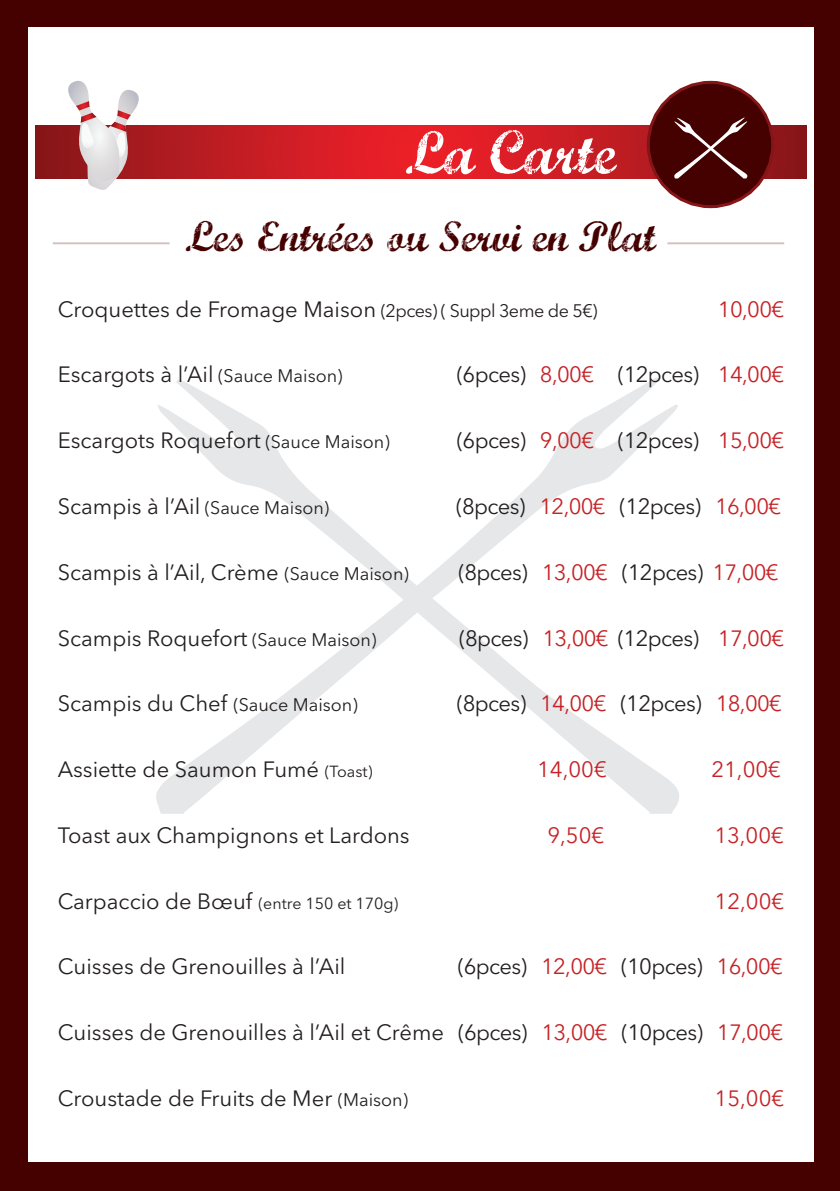
<style>
.page{position:relative;width:840px;height:1191px;background:#fff}
.page>*{position:absolute;margin:0;border:0;box-sizing:border-box;transform-origin:0 0}
.t1{font:60px "Marcelle Script";color:#fff}
.t2{font:42.6px "Marcelle Script";color:#450100}
.t3{font:22px "Avenir Next LT Pro";color:#231f20}
.t4{font:22px "Avenir Next LT Pro";letter-spacing:-.03em;color:#231f20}
.t5{font:22px "Avenir Next LT Pro";color:#c62226}
.t6{font:16px "Avenir Next LT Pro";color:#231f20}
.s1{font-size:18px}
.s2{color:#c62226}
.s3{font-size:16px}
.s4{font-size:22px}
</style>
<div class="page">
<div style="left:0;top:0;width:839px;height:1191px;background:#450100"></div>
<div style="left:28px;top:27px;width:785px;height:1134px;background:#fff"></div>
<svg style="left:156px;top:377px;width:523px;height:436px"></svg>
<svg style="left:35px;top:126px;width:771px;height:53px"></svg>
<svg style="left:65px;top:81px;width:77px;height:109px"></svg>
<hr style="left:667px;top:242px;width:116px;height:2px;background:#661820">
<hr style="left:53px;top:242px;width:116px;height:2px;background:#661820">
<div style="left:648px;top:82px;width:124px;height:125px;background:#450100;border-radius:50%"></div>
<div style="left:646px;top:81px;width:127px;height:127px;border:3px solid #fff;border-radius:50%"></div>
<svg style="left:674px;top:117px;width:73px;height:61px"></svg>
<h1 class="t1" style="left:405px;top:111px;width:212px">La Carte</h1>
<h2 class="t2" style="left:186px;top:206px;width:471px">Les Entrées ou Servi en Plat</h2>
<p class="t3" style="left:58px;top:296px;width:541px">Croquettes de Fromage Maison <span class="s1">(2pces) ( Suppl 3eme de 5€)</span></p>
<p class="t5" style="left:717px;top:296px;width:68px">10,00€</p>
<p class="t3" style="left:58px;top:362px;width:286px">Escargots à l’Ail <span class="s1">(Sauce Maison)</span></p>
<p class="t4" style="left:456px;top:362px;width:329px">(6pces) <span class="s2">8,00€</span> (12pces) <span class="s2">14,00€</span></p>
<p class="t3" style="left:58px;top:427px;width:333px">Escargots Roquefort <span class="s1">(Sauce Maison)</span></p>
<p class="t4" style="left:456px;top:427px;width:329px">(6pces) <span class="s2">9,00€</span> (12pces) <span class="s2">15,00€</span></p>
<p class="t3" style="left:58px;top:493px;width:273px">Scampis à l’Ail <span class="s1">(Sauce Maison)</span></p>
<p class="t4" style="left:456px;top:493px;width:326px">(8pces) <span class="s2">12,00€</span> (12pces) <span class="s2">16,00€</span></p>
<p class="t3" style="left:58px;top:559px;width:352px">Scampis à l’Ail, Crème <span class="s1">(Sauce Maison)</span></p>
<p class="t4" style="left:458px;top:559px;width:321px">(8pces) <span class="s2">13,00€</span> (12pces) <span class="s2">17,00€</span></p>
<p class="t3" style="left:58px;top:624px;width:320px">Scampis Roquefort <span class="s1">(Sauce Maison)</span></p>
<p class="t4" style="left:459px;top:624px;width:326px">(8pces) <span class="s2">13,00€</span> (12pces) <span class="s2">17,00€</span></p>
<p class="t3" style="left:58px;top:690px;width:301px">Scampis du Chef <span class="s1">(Sauce Maison)</span></p>
<p class="t4" style="left:456px;top:690px;width:326px">(8pces) <span class="s2">14,00€</span> (12pces) <span class="s2">18,00€</span></p>
<p class="t3" style="left:58px;top:756px;width:316px">Assiette de Saumon Fumé <span class="s3">(Toast)</span></p>
<p class="t5" style="left:537px;top:756px;width:71px">14,00€</p>
<p class="t5" style="left:711px;top:756px;width:71px">21,00€</p>
<p class="t3" style="left:58px;top:822px;width:353px">Toast aux Champignons et Lardons</p>
<p class="t5" style="left:547px;top:822px;width:58px">9,50€</p>
<p class="t5" style="left:714px;top:822px;width:71px">13,00€</p>
<p class="t6" style="left:58px;top:893px;width:342px"><span class="s4">Carpaccio de Bœuf</span> (entre 150 et 170g)</p>
<p class="t5" style="left:714px;top:887px;width:71px">12,00€</p>
<p class="t3" style="left:58px;top:953px;width:289px">Cuisses de Grenouilles à l’Ail</p>
<p class="t4" style="left:457px;top:953px;width:326px">(6pces) <span class="s2">12,00€</span> (10pces) <span class="s2">16,00€</span></p>
<p class="t3" style="left:58px;top:1019px;width:726px">Cuisses de Grenouilles à l’Ail et Crême (6pces) <span class="s2">13,00€</span> (10pces) <span class="s2">17,00€</span></p>
<p class="t3" style="left:58px;top:1085px;width:352px">Croustade de Fruits de Mer <span class="s1">(Maison)</span></p>
<p class="t5" style="left:714px;top:1085px;width:71px">15,00€</p>
</div>
